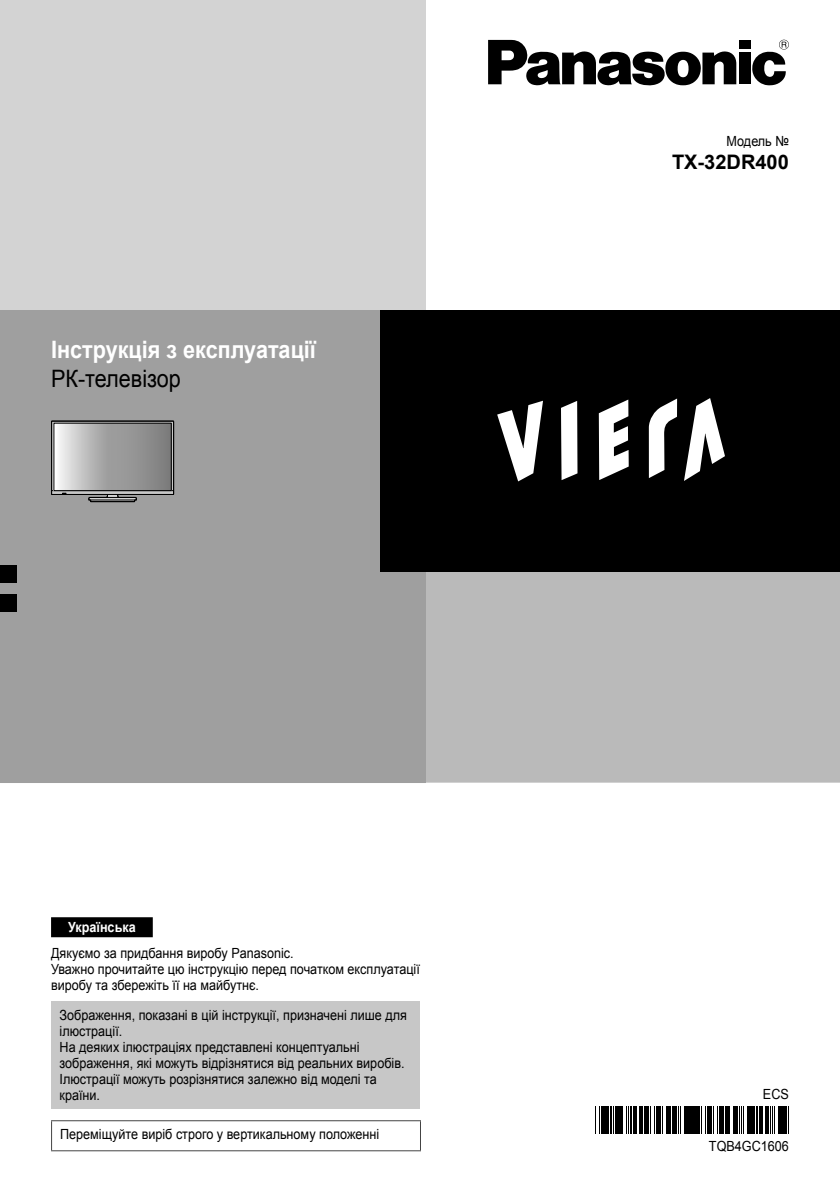
<style>
.page{position:relative;width:840px;height:1191px;background:#fff}
.page>*{position:absolute;margin:0;border:0;box-sizing:border-box;transform-origin:0 0}
.t1{font:700 24px "Arial";color:#fff;scale:.9 1}
.t2{font:24px "Arial";color:#000;scale:.9 1}
.t3{font:700 20px "Arial";color:#000}
.t4{font:14px/16px "Arial";color:#000;scale:.9 1}
.t5{font:700 14px "Arial";color:#fff;scale:.9 1}
</style>
<div class="page">
<div style="left:0;top:0;width:425px;height:782px;background:#d3d3d3"></div>
<div style="left:425px;top:572px;width:414px;height:210px;background:#bababa"></div>
<div style="left:0;top:310px;width:425px;height:472px;background:#9f9f9f"></div>
<div style="left:380px;top:310px;width:459px;height:262px;background:#000"></div>
<div style="left:738px;top:40px;width:12px;height:8px;background:#000"></div>
<div style="left:738px;top:53px;width:12px;height:31px;background:#000"></div>
<svg style="left:488px;top:40px;width:247px;height:45px"></svg>
<svg style="left:752px;top:40px;width:36px;height:45px"></svg>
<svg style="left:598px;top:399px;width:30px;height:81px"></svg>
<svg style="left:561px;top:401px;width:16px;height:79px"></svg>
<svg style="left:684px;top:398px;width:40px;height:83px"></svg>
<svg style="left:648px;top:399px;width:28px;height:79px"></svg>
<svg style="left:497px;top:401px;width:45px;height:80px"></svg>
<div style="left:51px;top:917px;width:102px;height:20px;background:#000"></div>
<div style="left:51px;top:1001px;width:369px;height:107px;background:#c7c7c7"></div>
<hr style="left:51px;top:1150px;width:370px;height:1px;background:#444">
<hr style="left:51px;top:1120px;width:370px;height:1px;background:#444">
<svg style="left:51px;top:1121px;width:1px;height:29px"></svg>
<svg style="left:420px;top:1121px;width:1px;height:29px"></svg>
<svg style="left:51px;top:420px;width:123px;height:82px"></svg>
<svg style="left:595px;top:1106px;width:5px;height:27px"></svg>
<hr style="left:601px;top:1106px;width:3px;height:27px;background:#000">
<hr style="left:605px;top:1106px;width:3px;height:27px;background:#000">
<svg style="left:610px;top:1106px;width:4px;height:27px"></svg>
<hr style="left:615px;top:1106px;width:3px;height:27px;background:#000">
<hr style="left:619px;top:1106px;width:3px;height:27px;background:#000">
<svg style="left:626px;top:1106px;width:6px;height:27px"></svg>
<hr style="left:633px;top:1106px;width:3px;height:27px;background:#000">
<hr style="left:639px;top:1106px;width:3px;height:27px;background:#000">
<svg style="left:644px;top:1106px;width:17px;height:27px"></svg>
<svg style="left:666px;top:1106px;width:3px;height:27px"></svg>
<svg style="left:670px;top:1106px;width:9px;height:27px"></svg>
<hr style="left:684px;top:1106px;width:3px;height:27px;background:#000">
<hr style="left:688px;top:1106px;width:3px;height:27px;background:#000">
<hr style="left:692px;top:1106px;width:3px;height:27px;background:#000">
<hr style="left:696px;top:1106px;width:3px;height:27px;background:#000">
<svg style="left:701px;top:1106px;width:23px;height:27px"></svg>
<hr style="left:726px;top:1106px;width:3px;height:27px;background:#000">
<svg style="left:733px;top:1106px;width:3px;height:27px"></svg>
<svg style="left:737px;top:1106px;width:5px;height:27px"></svg>
<svg style="left:747px;top:1106px;width:3px;height:27px"></svg>
<hr style="left:751px;top:1106px;width:3px;height:27px;background:#000">
<svg style="left:756px;top:1106px;width:2px;height:27px"></svg>
<svg style="left:759px;top:1106px;width:3px;height:27px"></svg>
<hr style="left:765px;top:1106px;width:3px;height:27px;background:#000">
<svg style="left:770px;top:1106px;width:5px;height:27px"></svg>
<hr style="left:779px;top:1106px;width:3px;height:27px;background:#000">
<hr style="left:783px;top:1106px;width:3px;height:27px;background:#000">
<div style="left:0;top:566px;width:17px;height:17px;background:#000"></div>
<div style="left:0;top:594px;width:17px;height:17px;background:#000"></div>
<h1 class="t1" style="left:51px;top:336px;width:296px">Інструкція з експлуатації</h1>
<h1 class="t2" style="left:51px;top:365px;width:146px">РК-телевізор</h1>
<p class="t5" style="left:68px;top:919px;width:77px">Українська</p>
<p class="t4" style="left:51px;top:944px;width:411px">Дякуємо за придбання виробу Panasonic.<br>Уважно прочитайте цю інструкцію перед початком експлуатації виробу та збережіть її на майбутнє.</p>
<p class="t4" style="left:60px;top:1007px;width:387px">Зображення, показані в цій інструкції, призначені лише для ілюстрації.<br>На деяких ілюстраціях представлені концептуальні зображення, які можуть відрізнятися від реальних виробів.<br>Ілюстрації можуть розрізнятися залежно від моделі та країни.</p>
<p class="t4" style="left:60px;top:1126px;width:356px">Переміщуйте виріб строго у вертикальному положенні</p>
<p class="t4" style="left:726px;top:133px;width:71px">Модель №</p>
<h2 class="t3" style="left:671px;top:151px;width:118px">TX-32DR400</h2>
<p class="t4" style="left:762px;top:1086px;width:30px">ECS</p>
<p class="t4" style="left:708px;top:1138px;width:90px">TQB4GC1606</p>
</div>
